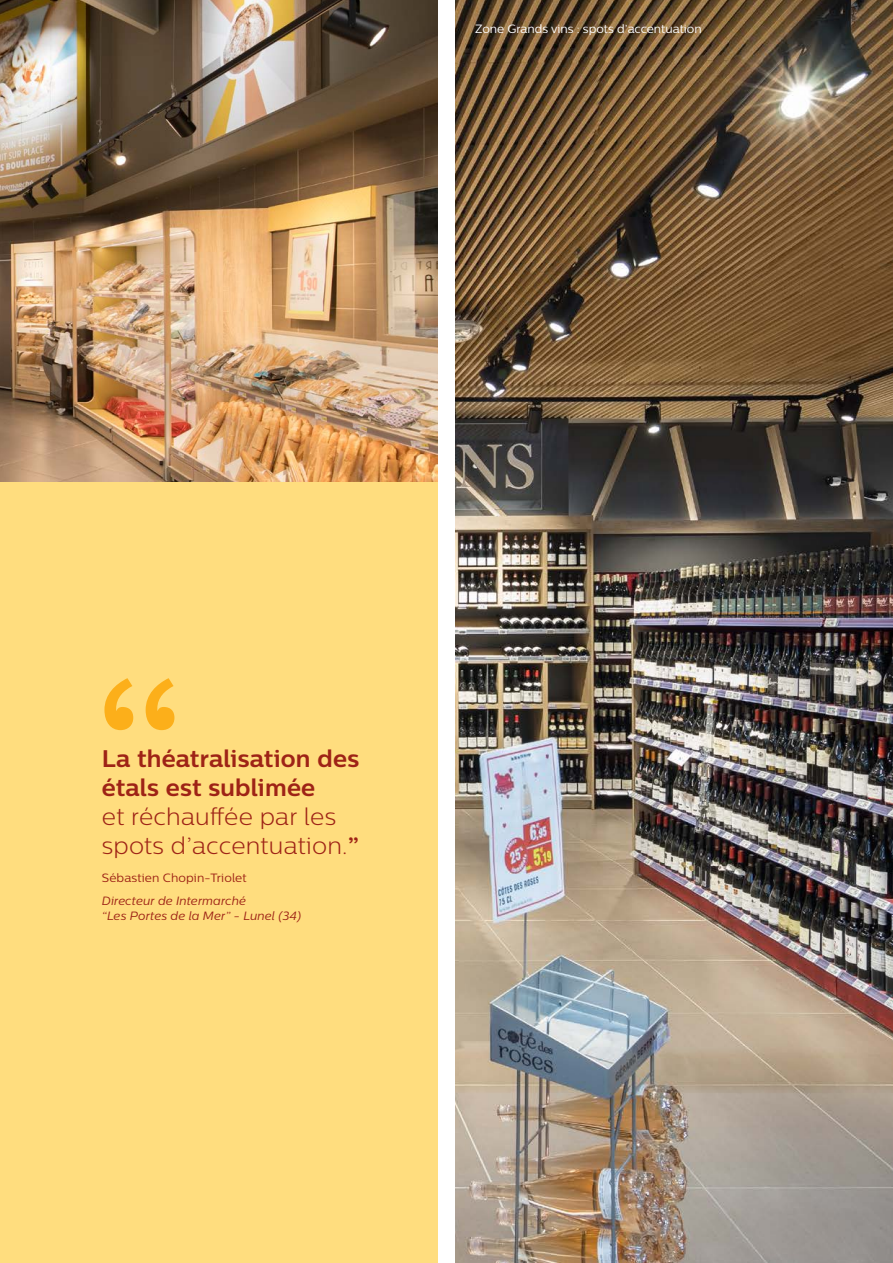
<style>
.page{position:relative;width:893px;height:1263px;background:#fff}
.page>*{position:absolute;margin:0;border:0;box-sizing:border-box;transform-origin:0 0}
.t1{font:300 24px/28.8px "Centrale Sans";letter-spacing:.01em;color:#9e2316}
.t2{font:700 24px/28.8px "Centrale Sans";letter-spacing:.01em;color:#9e2316}
.t3{font:italic 12px/14.4px "Centrale Sans";letter-spacing:.01em;color:#9e2316}
.t4{font:12px "Centrale Sans";color:#fff}
.t5{font:12px "Centrale Sans";letter-spacing:.01em;color:#9e2316}
.s1{font-weight:700}
</style>
<div class="page">
<img style="left:0;top:0;width:437px;height:483px">
<div style="left:0;top:483px;width:437px;height:780px;background:#ffdd7e"></div>
<img style="left:455px;top:0;width:438px;height:1263px">
<svg style="left:104px;top:678px;width:70px;height:52px"></svg>
<p class="t4" style="left:475px;top:22px;width:228px">Zone Grands vins : spots d’accentuation</p>
<h1 class="t2" style="left:102px;top:744px;width:259px">La théatralisation des étals est sublimée</h1>
<h1 class="t1" style="left:102px;top:802px;width:259px">et réchauffée par les spots d’accentuation.<span class="s1">”</span></h1>
<p class="t5" style="left:102px;top:871px;width:146px">Sébastien Chopin-Triolet</p>
<p class="t3" style="left:102px;top:894px;width:201px">Directeur de Intermarché<br>“Les Portes de la Mer” - Lunel (34)</p>
</div>
